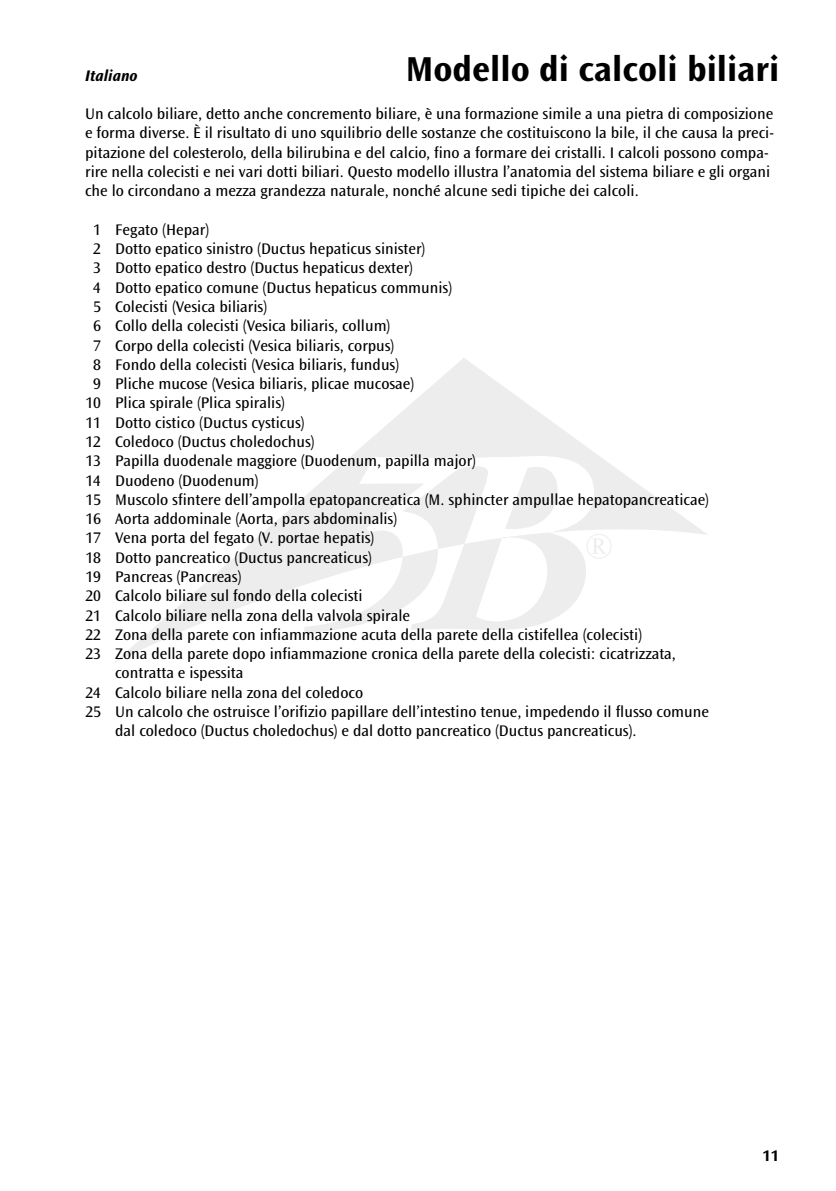
<style>
.page{position:relative;width:836px;height:1191px;background:#fff}
.page>*{position:absolute;margin:0;border:0;box-sizing:border-box;transform-origin:0 0}
.t1{font:700 36px "Ocean Sans Std";color:#000}
.t2{font:16px/19.2px "Ocean Sans Std";color:#000}
.t3{font:italic 700 16px "Ocean Sans Std";color:#000}
.t4{font:700 16px "Ocean Sans Std";color:#000}
</style>
<div class="page">
<svg style="left:114px;top:358px;width:593px;height:305px"></svg>
<svg style="left:304px;top:456px;width:289px;height:177px"></svg>
<h1 class="t1" style="left:405px;top:49px;width:375px">Modello di calcoli biliari</h1>
<p class="t3" style="left:85px;top:66px;width:54px">Italiano</p>
<p class="t2" style="left:85px;top:104px;width:690px">Un calcolo biliare, detto anche concremento biliare, è una formazione simile a una pietra di composizione e forma diverse. È il risultato di uno squilibrio delle sostanze che costituiscono la bile, il che causa la preci&shy;pitazione del colesterolo, della bilirubina e del calcio, fino a formare dei cristalli. I calcoli possono compa&shy;rire nella colecisti e nei vari dotti biliari. Questo modello illustra l’anatomia del sistema biliare e gli organi che lo circondano a mezza grandezza naturale, nonché alcune sedi tipiche dei calcoli.</p>
<p class="t2" style="left:93px;top:220px;width:117px">1 Fegato (Hepar)</p>
<p class="t2" style="left:93px;top:239px;width:333px">2 Dotto epatico sinistro (Ductus hepaticus sinister)</p>
<p class="t2" style="left:93px;top:259px;width:321px">3 Dotto epatico destro (Ductus hepaticus dexter)</p>
<p class="t2" style="left:93px;top:278px;width:360px">4 Dotto epatico comune (Ductus hepaticus communis)</p>
<p class="t2" style="left:93px;top:297px;width:175px">5 Colecisti (Vesica biliaris)</p>
<p class="t2" style="left:93px;top:316px;width:298px">6 Collo della colecisti (Vesica biliaris, collum)</p>
<p class="t2" style="left:93px;top:336px;width:302px">7 Corpo della colecisti (Vesica biliaris, corpus)</p>
<p class="t2" style="left:93px;top:355px;width:307px">8 Fondo della colecisti (Vesica biliaris, fundus)</p>
<p class="t2" style="left:93px;top:374px;width:322px">9 Pliche mucose (Vesica biliaris, plicae mucosae)</p>
<p class="t2" style="left:85px;top:394px;width:201px">10 Plica spirale (Plica spiralis)</p>
<p class="t2" style="left:85px;top:413px;width:220px">11 Dotto cistico (Ductus cysticus)</p>
<p class="t2" style="left:85px;top:432px;width:230px">12 Coledoco (Ductus choledochus)</p>
<p class="t2" style="left:85px;top:451px;width:392px">13 Papilla duodenale maggiore (Duodenum, papilla major)</p>
<p class="t2" style="left:85px;top:471px;width:175px">14 Duodeno (Duodenum)</p>
<p class="t2" style="left:85px;top:490px;width:624px">15 Muscolo sfintere dell’ampolla epatopancreatica (M. sphincter ampullae hepatopancreaticae)</p>
<p class="t2" style="left:85px;top:509px;width:313px">16 Aorta addominale (Aorta, pars abdominalis)</p>
<p class="t2" style="left:85px;top:529px;width:290px">17 Vena porta del fegato (V. portae hepatis)</p>
<p class="t2" style="left:85px;top:548px;width:288px">18 Dotto pancreatico (Ductus pancreaticus)</p>
<p class="t2" style="left:85px;top:567px;width:157px">19 Pancreas (Pancreas)</p>
<p class="t2" style="left:85px;top:586px;width:278px">20 Calcolo biliare sul fondo della colecisti</p>
<p class="t2" style="left:85px;top:606px;width:326px">21 Calcolo biliare nella zona della valvola spirale</p>
<p class="t2" style="left:85px;top:625px;width:558px">22 Zona della parete con infiammazione acuta della parete della cistifellea (colecisti)</p>
<p class="t2" style="left:85px;top:644px;width:591px">23 Zona della parete dopo infiammazione cronica della parete della colecisti: cicatrizzata,</p>
<p class="t2" style="left:115px;top:664px;width:130px">contratta e ispessita</p>
<p class="t2" style="left:85px;top:683px;width:279px">24 Calcolo biliare nella zona del coledoco</p>
<p class="t2" style="left:85px;top:702px;width:624px">25 Un calcolo che ostruisce l’orifizio papillare dell’intestino tenue, impedendo il flusso comune</p>
<p class="t2" style="left:115px;top:721px;width:522px">dal coledoco (Ductus choledochus) e dal dotto pancreatico (Ductus pancreaticus).</p>
<p class="t4" style="left:762px;top:1146px;width:18px">11</p>
</div>
